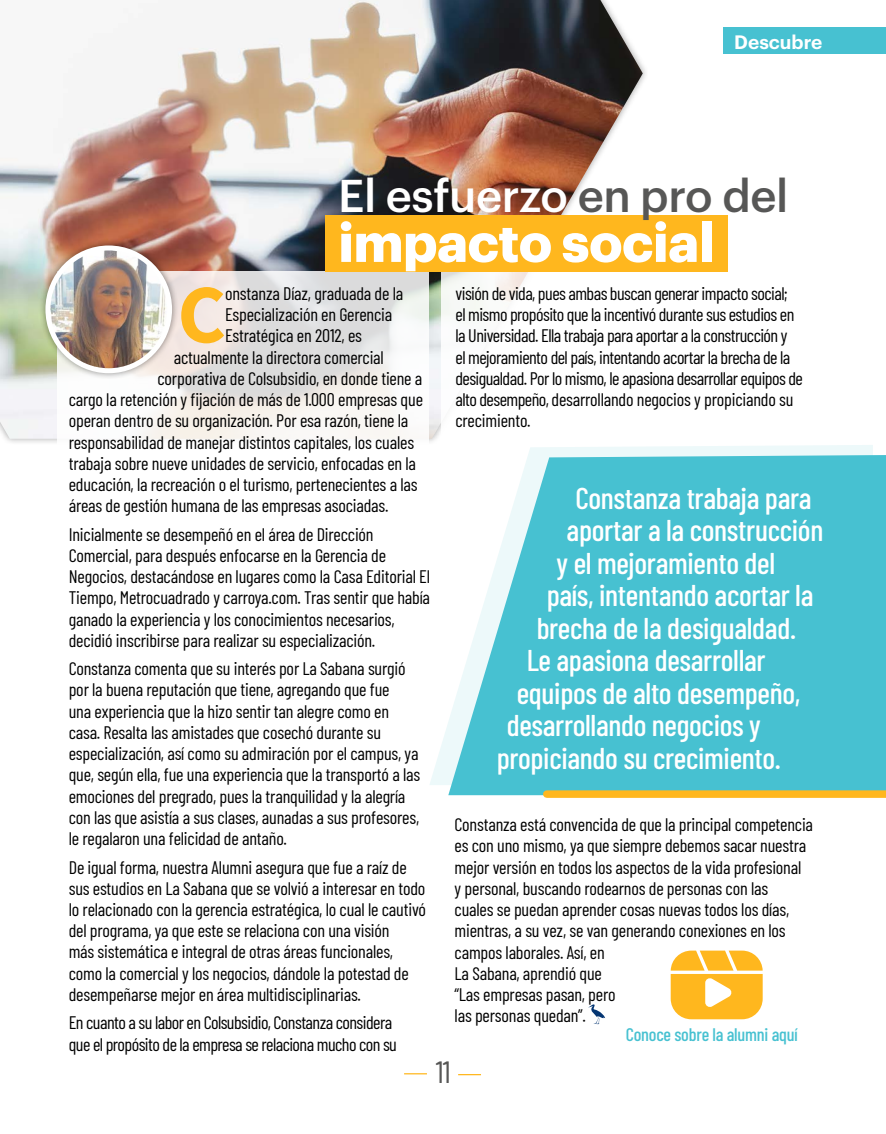
<style>
.page{position:relative;width:886px;height:1134px;background:#fff}
.page>*{position:absolute;margin:0;border:0;box-sizing:border-box;transform-origin:0 0}
.t1{font:700 83.25px "Source Sans Pro";color:#ffb71e}
.t2{font:700 53.75px "Graphik";letter-spacing:-.01em;color:#fff}
.t3{font:500 45px "Graphik";letter-spacing:-.01em;color:#fff}
.t4{font:30.75px "Barlow Condensed";color:#575756}
.t5{font:500 30px "Barlow Condensed";letter-spacing:-.01em;color:#fff}
.t6{font:600 19px "Graphik";color:#fff}
.t7{font:18.12px/21.2px "Barlow Condensed";letter-spacing:-.01em;color:#000}
.t8{font:18.12px/21.2px "Barlow Condensed";letter-spacing:-.03em;color:#000}
.t9{font:500 18.12px "Barlow Condensed";letter-spacing:-.01em;color:#47c1d1}
.s1{color:#575756}
</style>
<div class="page">
<img style="left:0;top:0;width:643px;height:439px">
<svg style="left:404px;top:1073px;width:23px;height:1px"></svg>
<svg style="left:458px;top:1074px;width:23px;height:1px"></svg>
<div style="left:723px;top:27px;width:163px;height:26px;background:#47c1d1"></div>
<svg style="left:58px;top:272px;width:371px;height:167px"></svg>
<div style="left:442px;top:270px;width:371px;height:302px;background:#fff"></div>
<div style="left:38px;top:238px;width:141px;height:142px;background:#000;opacity:.45"></div>
<img style="left:48px;top:248px;width:122px;height:123px">
<div style="left:45px;top:245px;width:127px;height:128px;border:5px solid #fff;border-radius:50%"></div>
<div style="left:326px;top:216px;width:402px;height:56px;background:#ffb71e"></div>
<svg style="left:671px;top:950px;width:92px;height:69px"></svg>
<svg style="left:588px;top:1004px;width:17px;height:21px"></svg>
<svg style="left:430px;top:445px;width:443px;height:340px"></svg>
<svg style="left:448px;top:455px;width:438px;height:340px;background:#5dc8d6"></svg>
<div style="left:547px;top:790px;width:339px;height:8px;background:#ffb71e"></div>
<p class="t6" style="left:734px;top:28px;width:90px">Descubre</p>
<h3 class="t3" style="left:338px;top:161px;width:451px">El esfuerzo <span class="s1">en pro del</span></h3>
<h2 class="t2" style="left:338px;top:201px;width:378px">impacto social</h2>
<h1 class="t1" style="left:177px;top:258px;width:50px">C</h1>
<p class="t7" style="left:225px;top:281px;width:180px">onstanza Díaz, graduada de la</p>
<p class="t7" style="left:225px;top:303px;width:169px">Especialización en Gerencia</p>
<p class="t7" style="left:225px;top:324px;width:138px">Estratégica en 2012, es</p>
<p class="t7" style="left:174px;top:345px;width:212px">actualmente la directora comercial</p>
<p class="t7" style="left:157px;top:366px;width:266px">corporativa de Colsubsidio, en donde tiene a</p>
<p class="t7" style="left:69px;top:388px;width:356px">cargo la retención y fijación de más de 1.000 empresas que</p>
<p class="t7" style="left:69px;top:409px;width:341px">operan dentro de su organización. Por esa razón, tiene la</p>
<p class="t7" style="left:69px;top:430px;width:347px">responsabilidad de manejar distintos capitales, los cuales</p>
<p class="t7" style="left:69px;top:451px;width:349px">trabaja sobre nueve unidades de servicio, enfocadas en la</p>
<p class="t7" style="left:69px;top:473px;width:350px">educación, la recreación o el turismo, pertenecientes a las</p>
<p class="t7" style="left:69px;top:494px;width:321px">áreas de gestión humana de las empresas asociadas.</p>
<p class="t7" style="left:69px;top:522px;width:363px">Inicialmente se desempeñó en el área de Dirección Comercial, para después enfocarse en la Gerencia de Negocios, destacándose en lugares como la Casa Editorial El Tiempo, Metrocuadrado y carroya.com. Tras sentir que había ganado la experiencia y los conocimientos necesarios, decidió inscribirse para realizar su especialización.</p>
<p class="t7" style="left:69px;top:657px;width:353px">Constanza comenta que su interés por La Sabana surgió por la buena reputación que tiene, agregando que fue<br>una experiencia que la hizo sentir tan alegre como en casa. Resalta las amistades que cosechó durante su especialización, así como su admiración por el campus, ya que, según ella, fue una experiencia que la transportó a las emociones del pregrado, pues la tranquilidad y la alegría con las que asistía a sus clases, aunadas a sus profesores, le regalaron una felicidad de antaño.</p>
<p class="t7" style="left:69px;top:855px;width:359px">De igual forma, nuestra Alumni asegura que fue a raíz de sus estudios en La Sabana que se volvió a interesar en todo lo relacionado con la gerencia estratégica, lo cual le cautivó del programa, ya que este se relaciona con una visión<br>más sistemática e integral de otras áreas funcionales, como la comercial y los negocios, dándole la potestad de desempeñarse mejor en área multidisciplinarias.</p>
<p class="t8" style="left:69px;top:1011px;width:330px">En cuanto a su labor en Colsubsidio, Constanza considera que el propósito de la empresa se relaciona mucho con su</p>
<p class="t8" style="left:455px;top:281px;width:349px">visión de vida, pues ambas buscan generar impacto social;<br>el mismo propósito que la incentivó durante sus estudios en la Universidad. Ella trabaja para aportar a la construcción y<br>el mejoramiento del país, intentando acortar la brecha de la desigualdad. Por lo mismo, le apasiona desarrollar equipos de alto desempeño, desarrollando negocios y propiciando su crecimiento.</p>
<h3 class="t5" style="left:575px;top:477px;width:238px">Constanza trabaja para</h3>
<h3 class="t5" style="left:567px;top:509px;width:258px">aportar a la construcción</h3>
<h3 class="t5" style="left:557px;top:542px;width:220px">y el mejoramiento del</h3>
<h3 class="t5" style="left:547px;top:574px;width:268px">país, intentando acortar la</h3>
<h3 class="t5" style="left:537px;top:606px;width:261px">brecha de la desigualdad.</h3>
<h3 class="t5" style="left:527px;top:639px;width:240px">Le apasiona desarrollar</h3>
<h3 class="t5" style="left:517px;top:671px;width:285px">equipos de alto desempeño,</h3>
<h3 class="t5" style="left:507px;top:704px;width:256px">desarrollando negocios y</h3>
<h3 class="t5" style="left:497px;top:736px;width:286px">propiciando su crecimiento.</h3>
<p class="t7" style="left:455px;top:813px;width:360px">Constanza está convencida de que la principal competencia es con uno mismo, ya que siempre debemos sacar nuestra mejor versión en todos los aspectos de la vida profesional<br>y personal, buscando rodearnos de personas con las<br>cuales se puedan aprender cosas nuevas todos los días, mientras, a su vez, se van generando conexiones en los campos laborales. Así, en<br>La Sabana, aprendió que<br>“Las empresas pasan, pero<br>las personas quedan”.</p>
<p class="t9" style="left:626px;top:1021px;width:173px">Conoce sobre la alumni aquí</p>
<h3 class="t4" style="left:436px;top:1050px;width:17px">11</h3>
</div>
